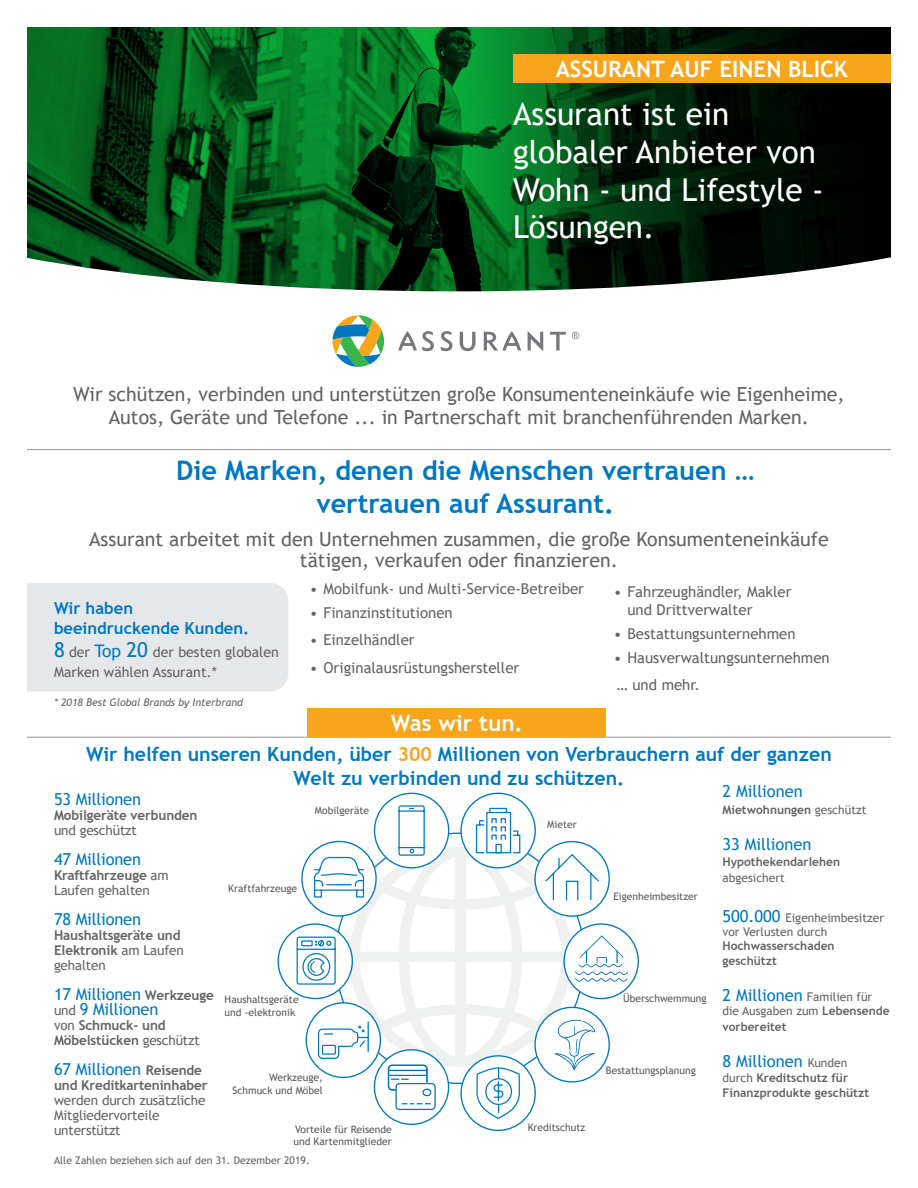
<style>
.page{position:relative;width:918px;height:1188px;background:#fff}
.page>*{position:absolute;margin:0;border:0;box-sizing:border-box;transform-origin:0 0}
.t1{font:31.5px/37.8px "Trebuchet MS";color:#fff}
.t2{font:700 27px/32.4px "Trebuchet MS";color:#0078c0;text-align:center}
.t3{font:700 22.5px "Trebuchet MS";color:#fff}
.t4{font:19.5px/21px "Trebuchet MS";color:#636366;text-align:center}
.t5{font:700 19.5px/23.4px "Trebuchet MS";color:#0078c0;text-align:center}
.t6{font:16.5px/15px "Trebuchet MS";letter-spacing:-.01em;color:#0078c0}
.t7{font:700 16.5px/19.6px "Trebuchet MS";color:#0078c0}
.t8{font:15px/18px "Trebuchet MS";color:#636366}
.t9{font:14.1px/19.6px "Trebuchet MS";color:#636366}
.t10{font:700 13.5px/15px "Trebuchet MS";letter-spacing:-.01em;color:#636366}
.t11{font:13.5px/15px "Trebuchet MS";letter-spacing:-.01em;color:#636366}
.t12{font:12px/14.4px "Trebuchet MS";color:#636366}
.t13{font:700 12px/16.2px "Trebuchet MS";color:#636366}
.t14{font:10.5px "Trebuchet MS";color:#636366}
.t15{font:italic 10.5px "Trebuchet MS";color:#636366}
.t16{font:10.35px/12.3px "Trebuchet MS";color:#57585a}
.s1{font-size:20.4px;color:#0078c0}
.s2{font-size:17.4px;color:#0078c0}
.s3{color:#f9a51b}
.s4{font-weight:400}
.s5{font-size:16.5px;color:#0078c0}
.s6{font-weight:700}
.s7{font-size:12px;color:#636366}
.s8{font-weight:700;font-size:13.5px;color:#636366}
.s9{font-size:13.5px;color:#636366}
</style>
<div class="page">
<img style="left:27px;top:27px;width:402px;height:229px">
<svg style="left:429px;top:27px;width:462px;height:229px;background:#022f0f"></svg>
<svg style="left:349px;top:847px;width:223px;height:220px"></svg>
<div style="left:27px;top:583px;width:261px;height:108px;background:#e6e7e9"></div>
<div style="left:564px;top:924px;width:74px;height:75px;background:#fff;border-radius:50%"></div>
<div style="left:563px;top:923px;width:76px;height:76px;border:1px solid #0078c0;border-radius:50%"></div>
<div style="left:278px;top:924px;width:74px;height:75px;background:#fff;border-radius:50%"></div>
<div style="left:277px;top:923px;width:76px;height:76px;border:1px solid #0078c0;border-radius:50%"></div>
<svg style="left:296px;top:936px;width:40px;height:49px"></svg>
<div style="left:302px;top:841px;width:74px;height:75px;background:#fff;border-radius:50%"></div>
<div style="left:301px;top:841px;width:76px;height:76px;border:1px solid #0078c0;border-radius:50%"></div>
<svg style="left:313px;top:856px;width:52px;height:42px"></svg>
<div style="left:306px;top:1003px;width:74px;height:74px;background:#fff;border-radius:50%"></div>
<div style="left:306px;top:1002px;width:75px;height:76px;border:1px solid #0078c0;border-radius:50%"></div>
<svg style="left:317px;top:1021px;width:52px;height:38px"></svg>
<div style="left:461px;top:793px;width:74px;height:75px;background:#fff;border-radius:50%"></div>
<div style="left:460px;top:793px;width:76px;height:75px;border:1px solid #0078c0;border-radius:50%"></div>
<svg style="left:475px;top:807px;width:46px;height:47px"></svg>
<hr style="left:27px;top:737px;width:864px;height:1px;background:#939598">
<hr style="left:27px;top:449px;width:864px;height:1px;background:#939598">
<div style="left:308px;top:708px;width:298px;height:29px;background:#f9a51b"></div>
<div style="left:375px;top:793px;width:74px;height:75px;background:#fff;border-radius:50%"></div>
<div style="left:374px;top:793px;width:75px;height:75px;border:1px solid #0078c0;border-radius:50%"></div>
<svg style="left:398px;top:805px;width:27px;height:51px"></svg>
<div style="left:535px;top:842px;width:74px;height:74px;background:#fff;border-radius:50%"></div>
<div style="left:534px;top:841px;width:76px;height:76px;border:1px solid #0078c0;border-radius:50%"></div>
<svg style="left:544px;top:853px;width:56px;height:48px"></svg>
<div style="left:535px;top:1007px;width:74px;height:75px;background:#fff;border-radius:50%"></div>
<div style="left:534px;top:1007px;width:76px;height:76px;border:1px solid #0078c0;border-radius:50%"></div>
<div style="left:461px;top:1056px;width:74px;height:74px;background:#fff;border-radius:50%"></div>
<svg style="left:476px;top:1067px;width:45px;height:65px"></svg>
<div style="left:374px;top:1050px;width:75px;height:74px;background:#fff;border-radius:50%"></div>
<div style="left:374px;top:1049px;width:75px;height:76px;border:1px solid #0078c0;border-radius:50%"></div>
<div style="left:395px;top:1083px;width:41px;height:27px;border:1px solid #0471b9;border-radius:4px"></div>
<svg style="left:402px;top:1103px;width:29px;height:1px"></svg>
<div style="left:423px;top:1089px;width:8px;height:7px;border:1px solid #0471b9;border-radius:3px"></div>
<svg style="left:388px;top:1065px;width:40px;height:26px"></svg>
<svg style="left:555px;top:1020px;width:40px;height:50px"></svg>
<svg style="left:575px;top:936px;width:53px;height:46px"></svg>
<svg style="left:27px;top:256px;width:864px;height:96px"></svg>
<svg style="left:441px;top:331px;width:11px;height:20px"></svg>
<svg style="left:460px;top:332px;width:15px;height:19px"></svg>
<svg style="left:550px;top:332px;width:16px;height:19px"></svg>
<svg style="left:398px;top:331px;width:36px;height:20px"></svg>
<svg style="left:484px;top:331px;width:37px;height:20px"></svg>
<svg style="left:528px;top:331px;width:15px;height:20px"></svg>
<svg style="left:333px;top:315px;width:51px;height:52px"></svg>
<svg style="left:572px;top:332px;width:7px;height:7px"></svg>
<div style="left:513px;top:54px;width:378px;height:29px;background:#f9a51b"></div>
<p class="t3" style="left:556px;top:55px;width:294px">ASSURANT AUF EINEN BLICK</p>
<p class="t1" style="left:513px;top:95px;width:312px">Assurant ist ein globaler Anbieter von<br>Wohn - und Lifestyle -<br>Lösungen.</p>
<p class="t4" style="left:73px;top:382px;width:773px;line-height:23.4px">Wir schützen, verbinden und unterstützen große Konsumenteneinkäufe wie Eigenheime,<br>Autos, Geräte und Telefone ... in Partnerschaft mit branchenführenden Marken.</p>
<p class="t2" style="left:176px;top:455px;width:580px">Die Marken, denen die Menschen vertrauen … vertrauen auf Assurant.</p>
<p class="t4" style="left:89px;top:528px;width:741px">Assurant arbeitet mit den Unternehmen zusammen, die große Konsumenteneinkäufe tätigen, verkaufen oder finanzieren.</p>
<p class="t7" style="left:54px;top:599px;width:197px">Wir haben beeindruckende Kunden.</p>
<p class="t9" style="left:54px;top:642px;width:226px"><span class="s1">8</span> der <span class="s2">Top</span> <span class="s1">20</span> der besten globalen<br>Marken wählen Assurant.*</p>
<p class="t15" style="left:54px;top:696px;width:190px">* 2018 Best Global Brands by Interbrand</p>
<p class="t8" style="left:310px;top:580px;width:276px">• Mobilfunk- und Multi-Service-Betreiber</p>
<p class="t8" style="left:310px;top:604px;width:144px">• Finanzinstitutionen</p>
<p class="t8" style="left:310px;top:631px;width:106px">• Einzelhändler</p>
<p class="t8" style="left:310px;top:658px;width:211px">• Originalausrüstungshersteller</p>
<p class="t3" style="left:391px;top:709px;width:133px">Was wir tun.</p>
<p class="t8" style="left:627px;top:583px;width:166px;text-indent:-14px">• Fahrzeughändler, Makler und Drittverwalter</p>
<p class="t8" style="left:614px;top:625px;width:183px">• Bestattungsunternehmen</p>
<p class="t8" style="left:614px;top:649px;width:217px">• Hausverwaltungsunternehmen</p>
<p class="t8" style="left:617px;top:676px;width:84px">… und mehr.</p>
<p class="t5" style="left:86px;top:743px;width:747px">Wir helfen unseren Kunden, über <span class="s3">300</span> Millionen von Verbrauchern auf der ganzen<br>Welt zu verbinden und zu schützen.</p>
<p class="t6" style="left:723px;top:784px;width:82px">2 Millionen</p>
<p class="t13" style="left:723px;top:801px;width:146px">Mietwohnungen <span class="s4">geschützt</span></p>
<p class="t6" style="left:723px;top:836px;width:90px">33 Millionen</p>
<p class="t13" style="left:723px;top:853px;width:119px">Hypothekendarlehen <span class="s4">abgesichert</span></p>
<p class="t12" style="left:723px;top:910px;width:163px"><span class="s5">500.000</span> Eigenheimbesitzer vor Verlusten durch<br><span class="s6">Hochwasserschaden geschützt</span></p>
<p class="t12" style="left:723px;top:989px;width:169px"><span class="s5">2 Millionen</span> Familien für die Ausgaben zum <span class="s6">Lebensende</span></p>
<p class="t13" style="left:723px;top:1019px;width:66px">vorbereitet</p>
<p class="t6" style="left:723px;top:1054px;width:126px">8 Millionen <span class="s7">Kunden</span></p>
<p class="t13" style="left:723px;top:1071px;width:148px;line-height:15px"><span class="s4">durch</span> Kreditschutz für<br>Finanzprodukte geschützt</p>
<p class="t6" style="left:54px;top:791px;width:89px">53 Millionen</p>
<p class="t10" style="left:54px;top:807px;width:145px">Mobilgeräte verbunden <span class="s4">und geschützt</span></p>
<p class="t6" style="left:54px;top:851px;width:89px">47 Millionen</p>
<p class="t11" style="left:54px;top:867px;width:116px"><span class="s6">Kraftfahrzeuge</span> am<br>Laufen gehalten</p>
<p class="t6" style="left:54px;top:911px;width:89px">78 Millionen</p>
<p class="t10" style="left:54px;top:927px;width:131px">Haushaltsgeräte und<br>Elektronik <span class="s4">am Laufen gehalten</span></p>
<p class="t6" style="left:54px;top:986px;width:161px">17 Millionen <span class="s8">Werkzeuge </span><span class="s9">und</span> 9 Millionen</p>
<p class="t10" style="left:54px;top:1017px;width:147px"><span class="s4">von</span> Schmuck- und<br>Möbelstücken <span class="s4">geschützt</span></p>
<p class="t6" style="left:54px;top:1061px;width:150px">67 Millionen <span class="s8">Reisende</span></p>
<p class="t11" style="left:54px;top:1077px;width:155px"><span class="s6">und Kreditkarteninhaber </span>werden durch zusätzliche<br>Mitgliedervorteile unterstützt</p>
<p class="t16" style="left:315px;top:804px;width:56px">Mobilgeräte</p>
<p class="t16" style="left:547px;top:819px;width:31px">Mieter</p>
<p class="t16" style="left:228px;top:882px;width:70px">Kraftfahrzeuge</p>
<p class="t16" style="left:613px;top:890px;width:86px">Eigenheimbesitzer</p>
<p class="t16" style="left:623px;top:992px;width:85px">Überschwemmung</p>
<p class="t16" style="left:225px;top:993px;width:76px">Haushaltsgeräte und -elektronik</p>
<p class="t16" style="left:606px;top:1064px;width:91px">Bestattungsplanung</p>
<p class="t16" style="left:232px;top:1071px;width:92px;text-align:right">Werkzeuge,<br>Schmuck und Möbel</p>
<p class="t16" style="left:294px;top:1123px;width:100px">Vorteile für Reisende und Kartenmitglieder</p>
<p class="t16" style="left:528px;top:1121px;width:59px">Kreditschutz</p>
<p class="t14" style="left:54px;top:1153px;width:258px">Alle Zahlen beziehen sich auf den 31. Dezember 2019.</p>
</div>
